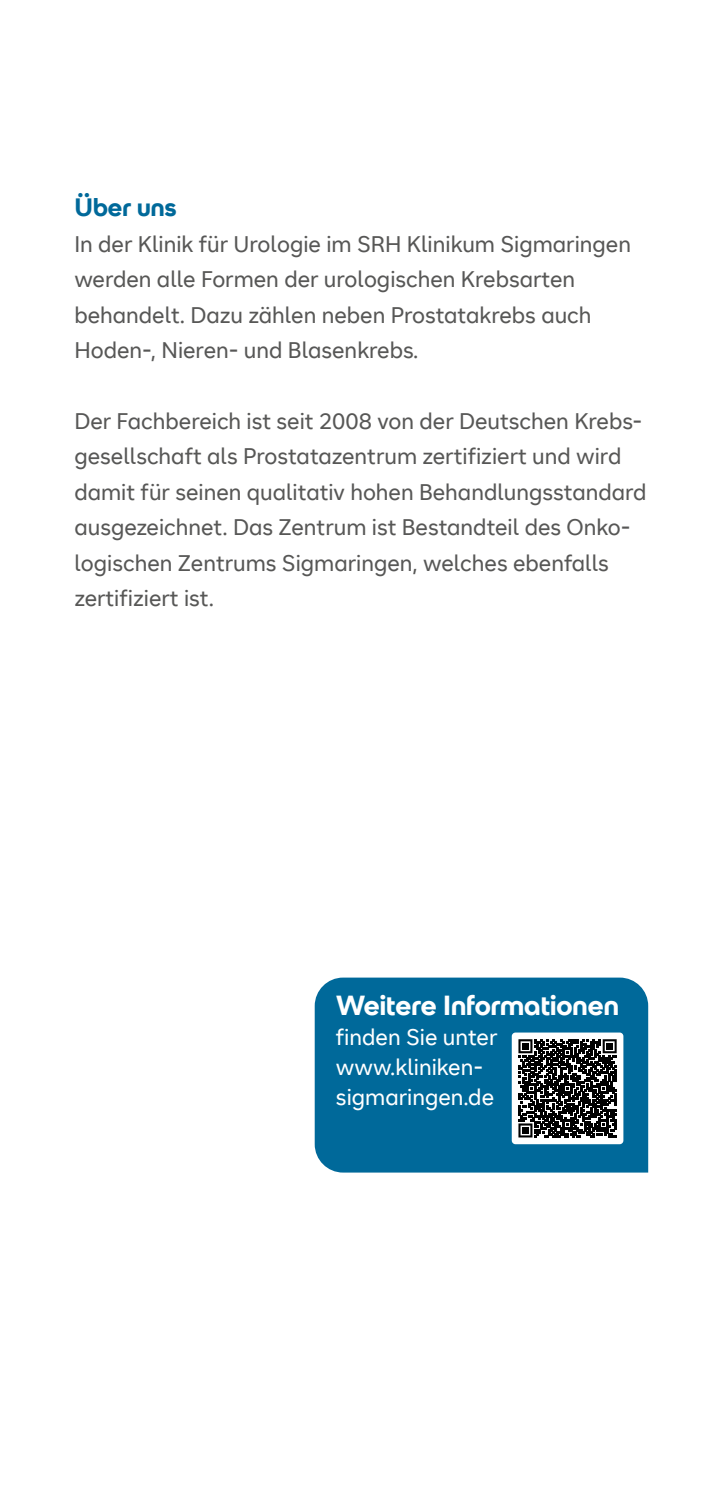
<style>
.page{position:relative;width:723px;height:1489px;background:#fff}
.page>*{position:absolute;margin:0;border:0;box-sizing:border-box;transform-origin:0 0}
.t1{font:700 27.5px "SRH Headline";color:#fff}
.t2{font:700 25px "SRH Headline";color:#00699a}
.t3{font:22.5px/35.5px "SRH Text";color:#575756}
.t4{font:22.5px/30px "SRH Text";color:#fff}
</style>
<div class="page">
<div style="left:315px;top:977px;width:333px;height:195px;background:#00699a"></div>
<div style="left:512px;top:1032px;width:111px;height:112px;background:#fff;border-radius:4px"></div>
<svg style="left:518px;top:1039px;width:99px;height:98px"></svg>
<p class="t2" style="left:74px;top:193px;width:104px">Über uns</p>
<p class="t3" style="left:74px;top:226px;width:558px">In der Klinik für Urologie im SRH Klinikum Sigmaringen werden alle Formen der urologischen Krebsarten behandelt. Dazu zählen neben Prostatakrebs auch Hoden-, Nieren- und Blasenkrebs.</p>
<p class="t3" style="left:74px;top:403px;width:574px">Der Fachbereich ist seit 2008 von der Deutschen Krebs&shy;gesellschaft als Prostatazentrum zertifiziert und wird damit für seinen qualitativ hohen Behandlungsstandard ausgezeichnet. Das Zentrum ist Bestandteil des Onko&shy;logischen Zentrums Sigmaringen, welches ebenfalls zertifiziert ist.</p>
<p class="t1" style="left:336px;top:989px;width:284px">Weitere Informationen</p>
<p class="t4" style="left:336px;top:1022px;width:163px">finden Sie unter www.kliniken&shy;sigmaringen.de</p>
</div>
